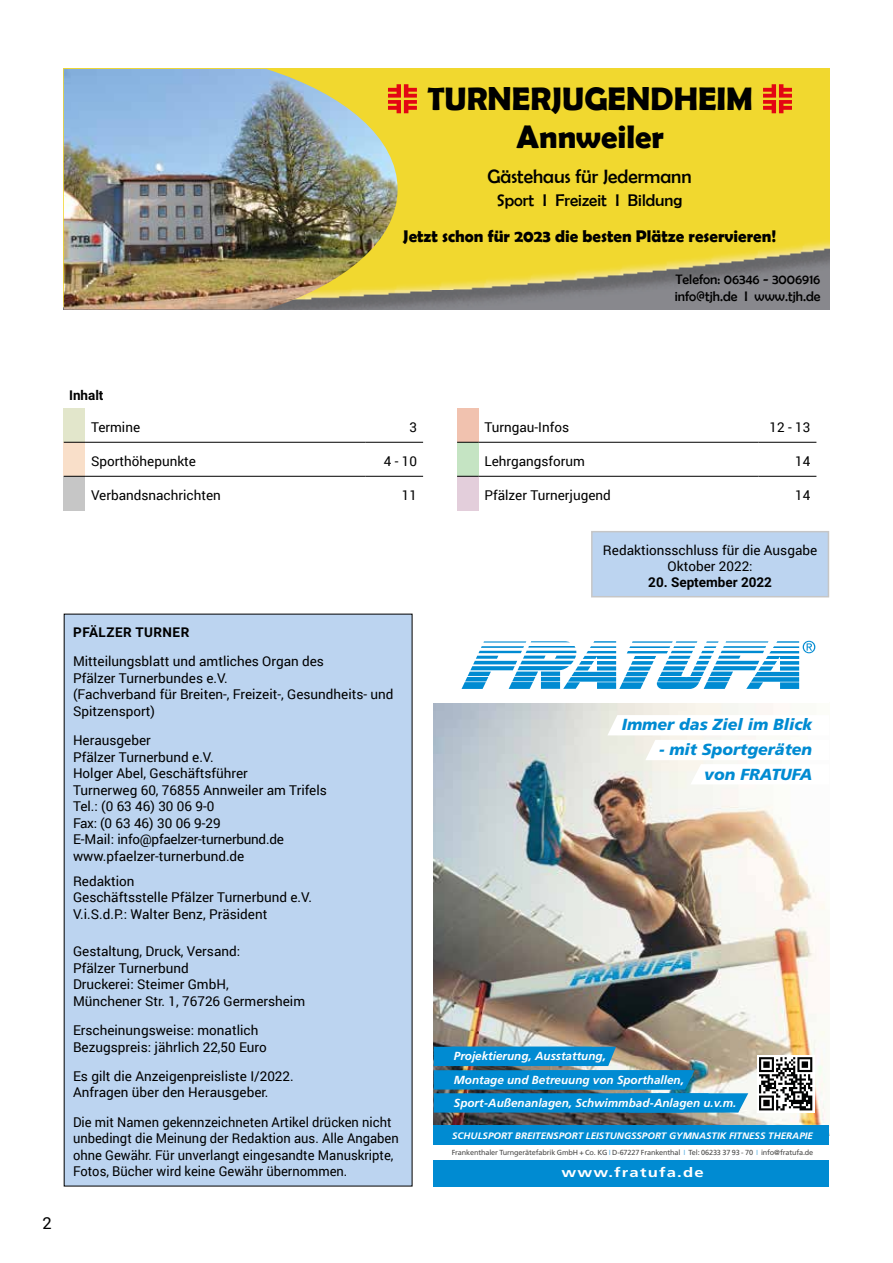
<style>
.page{position:relative;width:893px;height:1263px;background:#fff}
.page>*{position:absolute;margin:0;border:0;box-sizing:border-box;transform-origin:0 0}
.t1{font:700 32.7px/37.3px "Berlin Sans FB Demi";color:#000;text-align:center}
.t2{font:700 30.75px "Arial";color:#000}
.t3{font:19.35px "Berlin Sans FB";color:#000}
.t4{font:700 16.95px "Berlin Sans FB Demi";color:#000}
.t5{font:16.95px "Berlin Sans FB";color:#000}
.t6{font:16.5px "Roboto";color:#000}
.t7{font:italic 900 16.05px/24.6px "Frutiger";color:#008bd2;text-align:right}
.t8{font:13.95px/16.6px "Berlin Sans FB";color:#000}
.t9{font:13.5px/16.5px "Roboto";color:#000}
.t10{font:13.5px/16.5px "Roboto";color:#000;scale:.96 1}
.t11{font:700 13.5px "Roboto";color:#000}
.t12{font:700 13.5px "Roboto";letter-spacing:.035em;color:#000}
.t13{font:700 13.35px "Frutiger CE";letter-spacing:.07em;color:#fff;scale:1.25 1}
.t14{font:italic 700 11.7px/23.4px "Frutiger";color:#fff}
.t15{font:italic 700 9.3px "Frutiger CE";color:#fff;scale:1.05 1}
.t16{font:7.35px "Frutiger CE";letter-spacing:-.02em;color:#4a4a49}
.s1{color:#64b6e7}
</style>
<div class="page">
<hr style="left:892px;top:0;width:1px;height:1263px;background:#e2e6cb">
<div style="left:64px;top:408px;width:21px;height:34px;background:#e2e6cb"></div>
<div style="left:64px;top:442px;width:21px;height:34px;background:#f9dfc9"></div>
<div style="left:64px;top:476px;width:21px;height:34px;background:#c6c6c6"></div>
<svg style="left:64px;top:442px;width:21px;height:1px"></svg>
<hr style="left:85px;top:442px;width:280px;height:1px;background:#000">
<hr style="left:365px;top:442px;width:58px;height:1px;background:#000">
<svg style="left:64px;top:476px;width:21px;height:1px"></svg>
<hr style="left:85px;top:476px;width:280px;height:1px;background:#000">
<hr style="left:365px;top:476px;width:58px;height:1px;background:#000">
<div style="left:64px;top:614px;width:348px;height:572px;background:#bcd4f0"></div>
<div style="left:592px;top:532px;width:236px;height:65px;background:#bcd4f0"></div>
<div style="left:591px;top:531px;width:238px;height:66px;border:2px solid #c6c6c6"></div>
<div style="left:457px;top:408px;width:21px;height:34px;background:#f1c2af"></div>
<div style="left:457px;top:442px;width:21px;height:34px;background:#c5e4c3"></div>
<div style="left:457px;top:476px;width:21px;height:34px;background:#e3cedb"></div>
<svg style="left:457px;top:476px;width:21px;height:1px"></svg>
<hr style="left:478px;top:476px;width:281px;height:1px;background:#000">
<hr style="left:759px;top:476px;width:57px;height:1px;background:#000">
<svg style="left:457px;top:442px;width:21px;height:1px"></svg>
<hr style="left:478px;top:442px;width:281px;height:1px;background:#000">
<hr style="left:759px;top:442px;width:57px;height:1px;background:#000">
<div style="left:434px;top:1160px;width:395px;height:26px;background:#008bd2"></div>
<img style="left:434px;top:703px;width:395px;height:423px">
<svg style="left:462px;top:641px;width:353px;height:48px"></svg>
<svg style="left:607px;top:715px;width:222px;height:69px"></svg>
<svg style="left:757px;top:1055px;width:57px;height:57px"></svg>
<svg style="left:759px;top:1057px;width:53px;height:53px"></svg>
<svg style="left:434px;top:1047px;width:314px;height:65px;background:#308ebb"></svg>
<div style="left:434px;top:1126px;width:395px;height:19px;background:#008bd2"></div>
<img style="left:398px;top:69px;width:431px;height:240px">
<img style="left:64px;top:69px;width:334px;height:240px">
<svg style="left:388px;top:84px;width:29px;height:29px"></svg>
<svg style="left:763px;top:84px;width:29px;height:29px"></svg>
<h1 class="t1" style="left:427px;top:80px;width:327px">TURNERJUGENDHEIM<br>Annweiler</h1>
<h2 class="t2" style="left:697px;top:79px;width:63px">PTB</h2>
<h3 class="t3" style="left:488px;top:165px;width:205px">Gästehaus für Jedermann</h3>
<p class="t5" style="left:497px;top:191px;width:187px">Sport I Freizeit I Bildung</p>
<p class="t4" style="left:403px;top:226px;width:375px">Jetzt schon für 2023 die besten Plätze reservieren!</p>
<p class="t8" style="left:675px;top:271px;width:147px">Telefon: 06346 - 3006916 info@tjh.de I www.tjh.de</p>
<p class="t11" style="left:69px;top:386px;width:36px">Inhalt</p>
<p class="t9" style="left:91px;top:419px;width:51px">Termine</p>
<p class="t9" style="left:409px;top:419px;width:9px">3</p>
<p class="t9" style="left:91px;top:453px;width:107px">Sporthöhepunkte</p>
<p class="t9" style="left:384px;top:453px;width:35px">4 - 10</p>
<p class="t9" style="left:91px;top:487px;width:131px">Verbandsnachrichten</p>
<p class="t9" style="left:402px;top:487px;width:17px">11</p>
<p class="t6" style="left:43px;top:1212px;width:11px">2</p>
<p class="t12" style="left:73px;top:623px;width:118px">PFÄLZER TURNER</p>
<p class="t9" style="left:73px;top:653px;width:322px">Mitteilungsblatt und amtliches Organ des<br>Pfälzer Turnerbundes e.V.<br>(Fachverband für Breiten-, Freizeit-, Gesundheits- und Spitzensport)</p>
<p class="t9" style="left:73px;top:731px;width:255px">Herausgeber<br>Pfälzer Turnerbund e.V.<br>Holger Abel, Geschäftsführer<br>Turnerweg 60, 76855 Annweiler am Trifels<br>Tel.: (0 63 46) 30 06 9-0<br>Fax: (0 63 46) 30 06 9-29<br>E-Mail: info@pfaelzer-turnerbund.de www.pfaelzer-turnerbund.de</p>
<p class="t9" style="left:73px;top:872px;width:240px">Redaktion<br>Geschäftsstelle Pfälzer Turnerbund e.V.<br>V.i.S.d.P.: Walter Benz, Präsident</p>
<p class="t9" style="left:73px;top:943px;width:234px">Gestaltung, Druck, Versand:<br>Pfälzer Turnerbund<br>Druckerei: Steimer GmbH,<br>Münchener Str. 1, 76726 Germersheim</p>
<p class="t9" style="left:73px;top:1021px;width:195px">Erscheinungsweise: monatlich<br>Bezugspreis: jährlich 22,50 Euro</p>
<p class="t9" style="left:73px;top:1067px;width:222px">Es gilt die Anzeigenpreisliste I/2022.<br>Anfragen über den Herausgeber.</p>
<p class="t10" style="left:73px;top:1113px;width:341px">Die mit Namen gekennzeichneten Artikel drücken nicht unbedingt die Meinung der Redaktion aus. Alle Angaben ohne Gewähr. Für unverlangt eingesandte Manuskripte, Fotos, Bücher wird keine Gewähr übernommen.</p>
<p class="t9" style="left:484px;top:419px;width:86px">Turngau-Infos</p>
<p class="t9" style="left:770px;top:419px;width:42px">12 - 13</p>
<p class="t9" style="left:484px;top:453px;width:102px">Lehrgangsforum</p>
<p class="t9" style="left:795px;top:453px;width:17px">14</p>
<p class="t9" style="left:484px;top:487px;width:128px">Pfälzer Turnerjugend</p>
<p class="t9" style="left:795px;top:487px;width:17px">14</p>
<p class="t9" style="left:603px;top:542px;width:216px;text-align:center">Redaktionsschluss für die Ausgabe<br>Oktober 2022:</p>
<p class="t11" style="left:648px;top:573px;width:125px">20. September 2022</p>
<p class="t7" style="left:622px;top:712px;width:192px">Immer das Ziel im Blick</p>
<p class="t7" style="left:659px;top:737px;width:155px">- mit Sportgeräten von FRATUFA</p>
<p class="t14" style="left:454px;top:1044px;width:284px">Projektierung, Ausstattung,<br>Montage und Betreuung von Sporthallen,<br>Sport-Außenanlagen, Schwimmbad-Anlagen u.v.m.</p>
<p class="t15" style="left:452px;top:1130px;width:345px">SCHULSPORT BREITENSPORT LEISTUNGSSPORT GYMNASTIK FITNESS THERAPIE</p>
<p class="t16" style="left:452px;top:1148px;width:363px">Frankenthaler Turngerätefabrik GmbH + Co. KG <span class="s1">I</span> D-67227 Frankenthal <span class="s1">I</span> Tel: 06233 37 93 - 70 <span class="s1">I</span> info@fratufa.de</p>
<p class="t13" style="left:561px;top:1165px;width:115px">www.fratufa.de</p>
</div>
